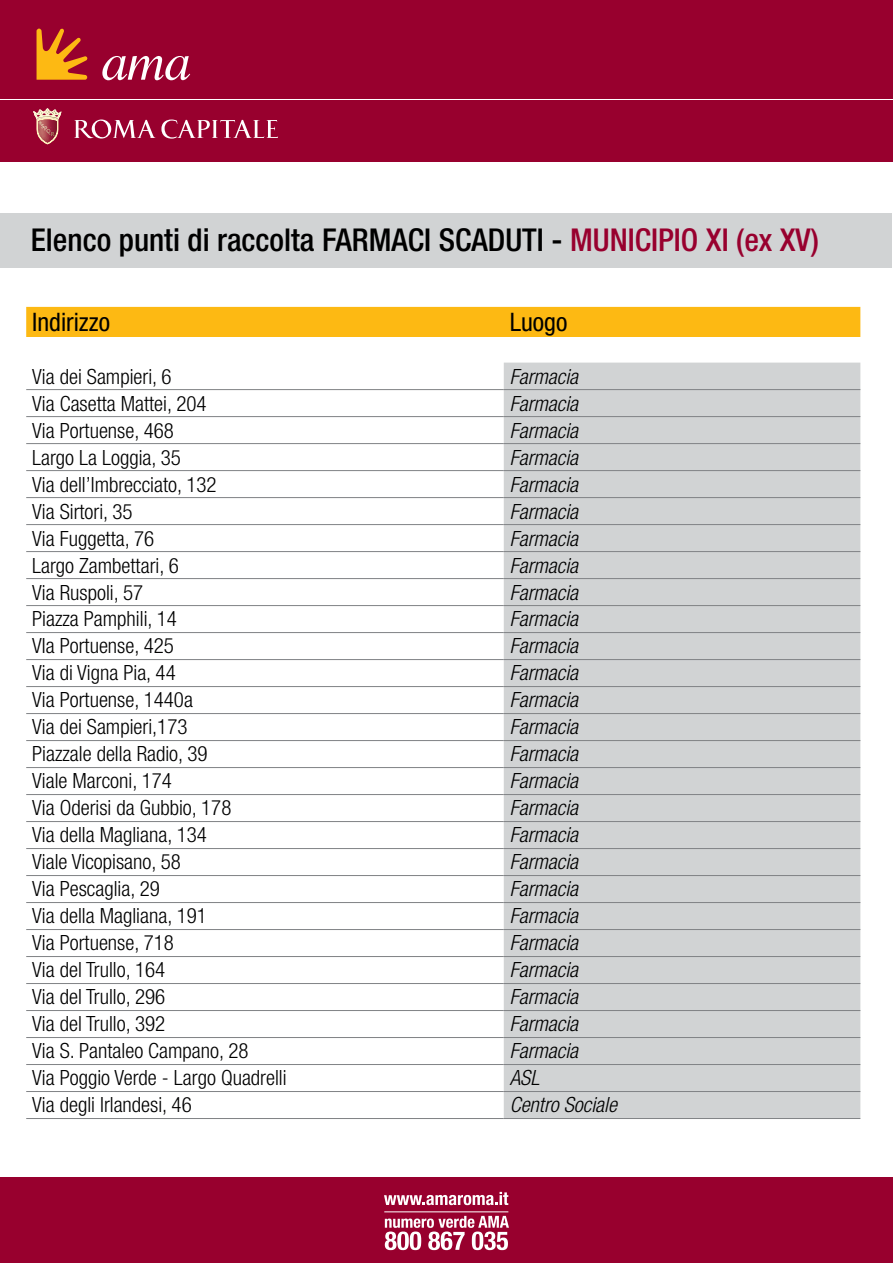
<style>
.page{position:relative;width:893px;height:1263px;background:#fff}
.page>*{position:absolute;margin:0;border:0;box-sizing:border-box;transform-origin:0 0}
.t1{font:500 condensed 31.5px "Helvetica Neue LT Std";color:#000}
.t2{font:condensed 25.5px "Helvetica Neue LT Std";color:#000}
.t3{font:300 condensed 21px "Helvetica Neue LT Std";color:#000}
.t4{font:italic 300 condensed 21px "Helvetica Neue LT Std";color:#000}
.s1{color:#98002e}
</style>
<div class="page">
<div style="left:1px;top:214px;width:891px;height:54px;background:#d1d3d4"></div>
<div style="left:0;top:0;width:893px;height:162px;background:#98002e"></div>
<hr style="left:0;top:99px;width:893px;height:1px;background:#fff">
<svg style="left:37px;top:28px;width:51px;height:52px"></svg>
<svg style="left:102px;top:56px;width:88px;height:24px"></svg>
<svg style="left:161px;top:120px;width:117px;height:19px"></svg>
<svg style="left:74px;top:119px;width:81px;height:20px"></svg>
<svg style="left:34px;top:109px;width:27px;height:35px"></svg>
<div style="left:0;top:1178px;width:893px;height:85px;background:#98002e"></div>
<svg style="left:384px;top:1192px;width:124px;height:13px"></svg>
<svg style="left:385px;top:1216px;width:124px;height:34px"></svg>
<hr style="left:384px;top:1211px;width:124px;height:1px;background:#fff">
<div style="left:26px;top:307px;width:834px;height:30px;background:#fdb913"></div>
<div style="left:504px;top:363px;width:356px;height:755px;background:#d1d3d4"></div>
<hr style="left:26px;top:389px;width:478px;height:1px;background:#808285">
<hr style="left:504px;top:389px;width:356px;height:1px;background:#808285">
<hr style="left:26px;top:416px;width:478px;height:1px;background:#808285">
<hr style="left:504px;top:416px;width:356px;height:1px;background:#808285">
<hr style="left:26px;top:443px;width:478px;height:1px;background:#808285">
<hr style="left:504px;top:443px;width:356px;height:1px;background:#808285">
<hr style="left:26px;top:470px;width:478px;height:1px;background:#808285">
<hr style="left:504px;top:470px;width:356px;height:1px;background:#808285">
<hr style="left:26px;top:497px;width:478px;height:1px;background:#808285">
<hr style="left:504px;top:497px;width:356px;height:1px;background:#808285">
<hr style="left:26px;top:524px;width:478px;height:1px;background:#808285">
<hr style="left:504px;top:524px;width:356px;height:1px;background:#808285">
<hr style="left:26px;top:551px;width:478px;height:1px;background:#808285">
<hr style="left:504px;top:551px;width:356px;height:1px;background:#808285">
<hr style="left:26px;top:578px;width:478px;height:1px;background:#808285">
<hr style="left:504px;top:578px;width:356px;height:1px;background:#808285">
<hr style="left:26px;top:605px;width:478px;height:1px;background:#808285">
<hr style="left:504px;top:605px;width:356px;height:1px;background:#808285">
<hr style="left:26px;top:632px;width:478px;height:1px;background:#808285">
<hr style="left:504px;top:632px;width:356px;height:1px;background:#808285">
<hr style="left:26px;top:659px;width:478px;height:1px;background:#808285">
<hr style="left:504px;top:659px;width:356px;height:1px;background:#808285">
<hr style="left:26px;top:686px;width:478px;height:1px;background:#808285">
<hr style="left:504px;top:686px;width:356px;height:1px;background:#808285">
<hr style="left:26px;top:713px;width:478px;height:1px;background:#808285">
<hr style="left:504px;top:713px;width:356px;height:1px;background:#808285">
<hr style="left:26px;top:740px;width:478px;height:1px;background:#808285">
<hr style="left:504px;top:740px;width:356px;height:1px;background:#808285">
<hr style="left:26px;top:767px;width:478px;height:1px;background:#808285">
<hr style="left:504px;top:767px;width:356px;height:1px;background:#808285">
<hr style="left:26px;top:794px;width:478px;height:1px;background:#808285">
<hr style="left:504px;top:794px;width:356px;height:1px;background:#808285">
<hr style="left:26px;top:821px;width:478px;height:1px;background:#808285">
<hr style="left:504px;top:821px;width:356px;height:1px;background:#808285">
<hr style="left:26px;top:848px;width:478px;height:1px;background:#808285">
<hr style="left:504px;top:848px;width:356px;height:1px;background:#808285">
<hr style="left:26px;top:875px;width:478px;height:1px;background:#808285">
<hr style="left:504px;top:875px;width:356px;height:1px;background:#808285">
<hr style="left:26px;top:902px;width:478px;height:1px;background:#808285">
<hr style="left:504px;top:902px;width:356px;height:1px;background:#808285">
<hr style="left:26px;top:929px;width:478px;height:1px;background:#808285">
<hr style="left:504px;top:929px;width:356px;height:1px;background:#808285">
<hr style="left:26px;top:956px;width:478px;height:1px;background:#808285">
<hr style="left:504px;top:956px;width:356px;height:1px;background:#808285">
<hr style="left:26px;top:983px;width:478px;height:1px;background:#808285">
<hr style="left:504px;top:983px;width:356px;height:1px;background:#808285">
<hr style="left:26px;top:1010px;width:478px;height:1px;background:#808285">
<hr style="left:504px;top:1010px;width:356px;height:1px;background:#808285">
<hr style="left:26px;top:1037px;width:478px;height:1px;background:#808285">
<hr style="left:504px;top:1037px;width:356px;height:1px;background:#808285">
<hr style="left:26px;top:1064px;width:478px;height:1px;background:#808285">
<hr style="left:504px;top:1064px;width:356px;height:1px;background:#808285">
<hr style="left:26px;top:1091px;width:478px;height:1px;background:#808285">
<hr style="left:504px;top:1091px;width:356px;height:1px;background:#808285">
<hr style="left:26px;top:1118px;width:478px;height:1px;background:#808285">
<hr style="left:504px;top:1118px;width:356px;height:1px;background:#808285">
<h1 class="t1" style="left:31px;top:221px;width:789px">Elenco punti di raccolta FARMACI SCADUTI - <span class="s1">MUNICIPIO XI (ex XV)</span></h1>
<p class="t2" style="left:32px;top:307px;width:79px">Indirizzo</p>
<p class="t2" style="left:510px;top:307px;width:59px">Luogo</p>
<p class="t3" style="left:32px;top:364px;width:141px">Via dei Sampieri, 6</p>
<p class="t4" style="left:510px;top:364px;width:70px">Farmacia</p>
<p class="t3" style="left:32px;top:391px;width:176px">Via Casetta Mattei, 204</p>
<p class="t4" style="left:510px;top:391px;width:70px">Farmacia</p>
<p class="t3" style="left:32px;top:418px;width:143px">Via Portuense, 468</p>
<p class="t4" style="left:510px;top:418px;width:70px">Farmacia</p>
<p class="t3" style="left:32px;top:445px;width:150px">Largo La Loggia, 35</p>
<p class="t4" style="left:510px;top:445px;width:70px">Farmacia</p>
<p class="t3" style="left:32px;top:472px;width:186px">Via dell’Imbrecciato, 132</p>
<p class="t4" style="left:510px;top:472px;width:70px">Farmacia</p>
<p class="t3" style="left:32px;top:499px;width:102px">Via Sirtori, 35</p>
<p class="t4" style="left:510px;top:499px;width:70px">Farmacia</p>
<p class="t3" style="left:32px;top:526px;width:123px">Via Fuggetta, 76</p>
<p class="t4" style="left:510px;top:526px;width:70px">Farmacia</p>
<p class="t3" style="left:32px;top:553px;width:148px">Largo Zambettari, 6</p>
<p class="t4" style="left:510px;top:553px;width:70px">Farmacia</p>
<p class="t3" style="left:32px;top:580px;width:113px">Via Ruspoli, 57</p>
<p class="t4" style="left:510px;top:580px;width:70px">Farmacia</p>
<p class="t3" style="left:32px;top:607px;width:146px">Piazza Pamphili, 14</p>
<p class="t4" style="left:510px;top:607px;width:70px">Farmacia</p>
<p class="t3" style="left:32px;top:634px;width:143px">VIa Portuense, 425</p>
<p class="t4" style="left:510px;top:634px;width:70px">Farmacia</p>
<p class="t3" style="left:32px;top:661px;width:145px">Via di Vigna Pia, 44</p>
<p class="t4" style="left:510px;top:661px;width:70px">Farmacia</p>
<p class="t3" style="left:32px;top:688px;width:162px">Via Portuense, 1440a</p>
<p class="t4" style="left:510px;top:688px;width:70px">Farmacia</p>
<p class="t3" style="left:32px;top:715px;width:157px">Via dei Sampieri,173</p>
<p class="t4" style="left:510px;top:715px;width:70px">Farmacia</p>
<p class="t3" style="left:32px;top:742px;width:177px">Piazzale della Radio, 39</p>
<p class="t4" style="left:510px;top:742px;width:70px">Farmacia</p>
<p class="t3" style="left:32px;top:769px;width:141px">Viale Marconi, 174</p>
<p class="t4" style="left:510px;top:769px;width:70px">Farmacia</p>
<p class="t3" style="left:32px;top:796px;width:201px">Via Oderisi da Gubbio, 178</p>
<p class="t4" style="left:510px;top:796px;width:70px">Farmacia</p>
<p class="t3" style="left:32px;top:823px;width:176px">Via della Magliana, 134</p>
<p class="t4" style="left:510px;top:823px;width:70px">Farmacia</p>
<p class="t3" style="left:32px;top:850px;width:150px">Viale Vicopisano, 58</p>
<p class="t4" style="left:510px;top:850px;width:70px">Farmacia</p>
<p class="t3" style="left:32px;top:877px;width:129px">Via Pescaglia, 29</p>
<p class="t4" style="left:510px;top:877px;width:70px">Farmacia</p>
<p class="t3" style="left:32px;top:904px;width:176px">Via della Magliana, 191</p>
<p class="t4" style="left:510px;top:904px;width:70px">Farmacia</p>
<p class="t3" style="left:32px;top:931px;width:143px">Via Portuense, 718</p>
<p class="t4" style="left:510px;top:931px;width:70px">Farmacia</p>
<p class="t3" style="left:32px;top:958px;width:135px">Via del Trullo, 164</p>
<p class="t4" style="left:510px;top:958px;width:70px">Farmacia</p>
<p class="t3" style="left:32px;top:985px;width:135px">Via del Trullo, 296</p>
<p class="t4" style="left:510px;top:985px;width:70px">Farmacia</p>
<p class="t3" style="left:32px;top:1012px;width:135px">Via del Trullo, 392</p>
<p class="t4" style="left:510px;top:1012px;width:70px">Farmacia</p>
<p class="t3" style="left:32px;top:1039px;width:218px">Via S. Pantaleo Campano, 28</p>
<p class="t4" style="left:510px;top:1039px;width:70px">Farmacia</p>
<p class="t3" style="left:32px;top:1066px;width:256px">Via Poggio Verde - Largo Quadrelli</p>
<p class="t4" style="left:510px;top:1066px;width:31px">ASL</p>
<p class="t3" style="left:32px;top:1093px;width:161px">Via degli Irlandesi, 46</p>
<p class="t4" style="left:510px;top:1093px;width:109px">Centro Sociale</p>
</div>
